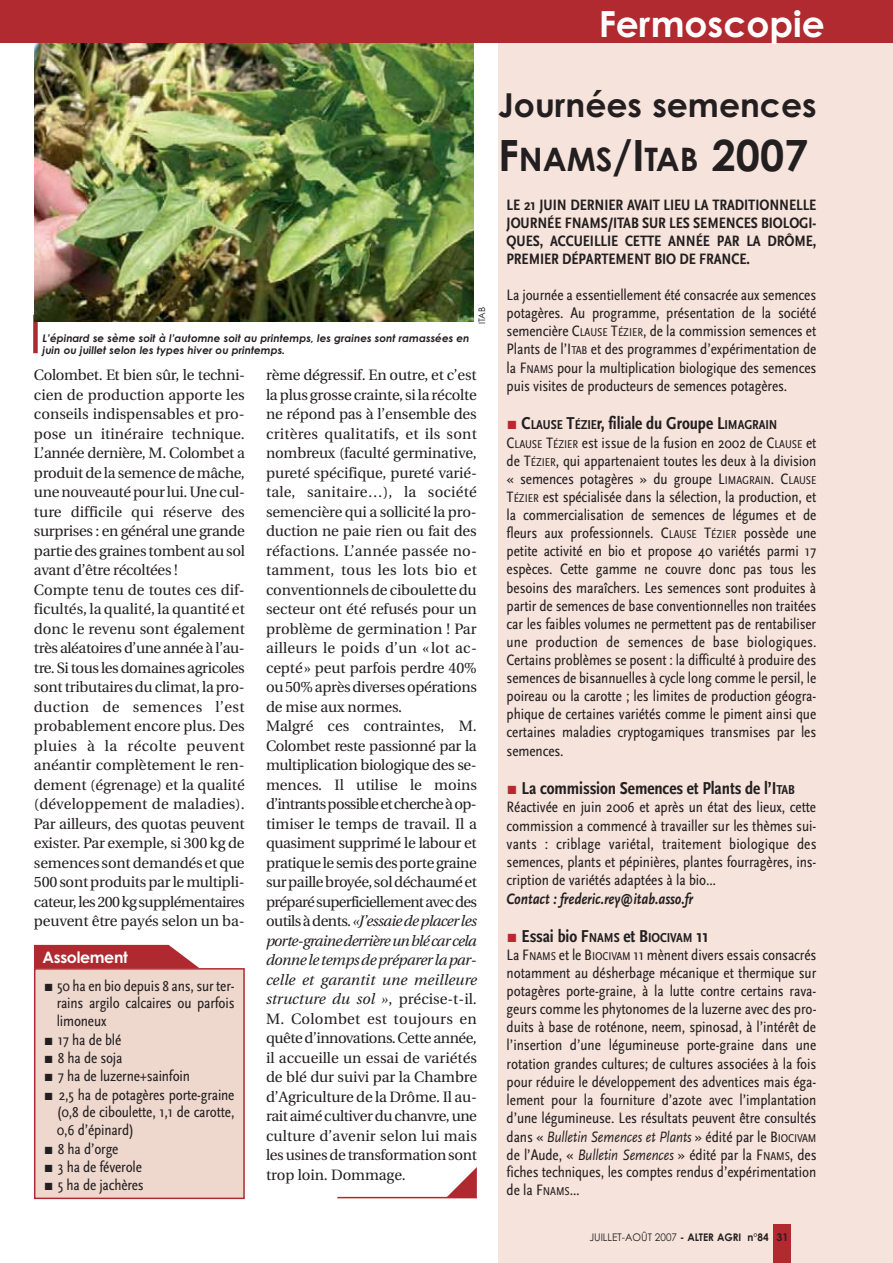
<style>
.page{position:relative;width:893px;height:1263px;background:#fff}
.page>*{position:absolute;margin:0;border:0;box-sizing:border-box;transform-origin:0 0}
.t1{font:700 43.2px "Century Gothic";color:#231f20}
.t2{font:700 36px "Century Gothic";color:#fff}
.t3{font:700 33px "Century Gothic";color:#231f20}
.t4{font:700 condensed 18px "Scala Sans";letter-spacing:-.005em;color:#231f20}
.t5{font:15.75px/18.1px "Scala Sans Regular Con";letter-spacing:-.005em;color:#231f20;text-align:justify}
.t6{font:700 condensed 15.75px/18.1px "Scala Sans";letter-spacing:-.005em;color:#231f20;text-align:justify}
.t7{font:italic 15.75px "Scala Sans";letter-spacing:-.005em;color:#231f20;scale:.85 1}
.t8{font:italic 700 15.75px "Scala Sans";letter-spacing:-.005em;color:#231f20;scale:.85 1}
.t9{font:700 15.75px "Century Gothic";letter-spacing:-.02em;color:#fff}
.t10{font:15px/19.5px "Utopia";letter-spacing:-.01em;color:#231f20}
.t11{font:italic 700 10.5px/12px "Century Gothic";color:#231f20}
.t12{font:10.5px "Century Gothic";color:#231f20;scale:.95 1}
.t13{font:9px "Century Gothic";color:#231f20}
.s1{font-style:italic}
.s2{font-family:"Scala Sans Expert"}
.s3{font-size:32.4px}
.s4{font-size:11.85px}
.s5{font-family:"Scala Sans Expert";font-weight:400;font-stretch:normal;color:#b8292f}
.s6{font-size:13.5px}
.s7{font-family:"Scala Sans Regular Con";font-style:normal}
.s8{font-family:"Scala Sans Regular Con";font-style:normal;font-size:11.85px}
.s9{font-family:"Scala Sans";font-style:italic}
.s10{font-weight:700}
</style>
<div class="page">
<div style="left:498px;top:26px;width:395px;height:1237px;background:#f6e4dc"></div>
<svg style="left:446px;top:1167px;width:31px;height:30px"></svg>
<hr style="left:337px;top:1197px;width:140px;height:1px;background:#af2a30">
<div style="left:33px;top:315px;width:5px;height:38px;background:#af2a30"></div>
<img style="left:34px;top:43px;width:440px;height:278px">
<div style="left:774px;top:1225px;width:17px;height:38px;background:#b02a30"></div>
<div style="left:0;top:0;width:893px;height:43px;background:#b02a30"></div>
<div style="left:35px;top:969px;width:209px;height:229px;background:#eed8ce"></div>
<div style="left:34px;top:968px;width:211px;height:231px;border:2px solid #af2a30"></div>
<svg style="left:34px;top:945px;width:165px;height:23px;background:#b63d42"></svg>
<h2 class="t2" style="left:599px;top:11px;width:228px">Fermoscopie</h2>
<p class="t11" style="left:43px;top:333px;width:428px">L’épinard se sème soit à l’automne soit au printemps, les graines sont ramassées en juin ou juillet selon les types hiver ou printemps.</p>
<p class="t13" style="left:478px;top:324px;width:18px;rotate:-90deg">ITAB</p>
<p class="t10" style="left:34px;top:367px;width:212px">Colombet. Et bien sûr, le techni&shy;cien de production apporte les conseils indispensables et pro&shy;pose un itinéraire technique.<br>L’année dernière, M. Colombet a produit de la semence de mâche, une nouveauté pour lui. Une cul&shy;ture difficile qui réserve des surprises : en général une grande partie des graines tombent au sol avant d’être récoltées !<br>Compte tenu de toutes ces dif&shy;ficultés, la qualité, la quantité et donc le revenu sont également très aléatoires d’une année à l’au&shy;tre. Si tous les domaines agricoles sont tributaires du climat, la pro&shy;duction de semences l’est probablement encore plus. Des pluies à la récolte peuvent anéantir complètement le ren&shy;dement (égrenage) et la qualité (développement de maladies).<br>Par ailleurs, des quotas peuvent exister. Par exemple, si 300 kg de semences sont demandés et que<br>500 sont produits par le multipli&shy;cateur, les 200 kg supplémentaires peuvent être payés selon un ba-</p>
<p class="t10" style="left:266px;top:367px;width:212px">rème dégressif. En outre, et c’est la plus grosse crainte, si la récolte ne répond pas à l’ensemble des critères qualitatifs, et ils sont nombreux (faculté germinative, pureté spécifique, pureté varié&shy;tale, sanitaire…), la société semencière qui a sollicité la pro&shy;duction ne paie rien ou fait des réfactions. L’année passée no&shy;tamment, tous les lots bio et conventionnels de ciboulette du secteur ont été refusés pour un problème de germination ! Par ailleurs le poids d’un «lot ac&shy;cepté» peut parfois perdre 40% ou 50% après diverses opérations de mise aux normes.<br>Malgré ces contraintes, M.<br>Colombet reste passionné par la multiplication biologique des se&shy;mences. Il utilise le moins d’intrants possible et cherche à op&shy;timiser le temps de travail. Il a quasiment supprimé le labour et pratique le semis des porte graine sur paille broyée, sol déchaumé et préparé superficiellement avec des outils à dents. <span class="s1">«J’essaie de placer les porte-graine derrière un blé car cela donne le temps de préparer la par&shy;celle et garantit une meilleure structure du sol »</span>, précise-t-il.<br>M. Colombet est toujours en quête d’innovations. Cette année, il accueille un essai de variétés de blé dur suivi par la Chambre d’Agriculture de la Drôme. Il au&shy;rait aimé cultiver du chanvre, une culture d’avenir selon lui mais les usines de transformation sont trop loin. Dommage.</p>
<p class="t9" style="left:42px;top:951px;width:87px">Assolement</p>
<p class="t5" style="left:44px;top:978px;width:192px"><span class="s2">r</span> 50 ha en bio depuis 8 ans, sur ter-</p>
<p class="t5" style="left:57px;top:996px;width:179px">rains argilo calcaires ou parfois</p>
<p class="t5" style="left:57px;top:1014px;width:51px">limoneux</p>
<p class="t5" style="left:44px;top:1032px;width:79px"><span class="s2">r</span> 17 ha de blé</p>
<p class="t5" style="left:44px;top:1051px;width:80px"><span class="s2">r</span> 8 ha de soja</p>
<p class="t5" style="left:44px;top:1069px;width:148px"><span class="s2">r</span> 7 ha de luzerne+sainfoin</p>
<p class="t5" style="left:44px;top:1087px;width:192px"><span class="s2">r</span> 2,5 ha de potagères porte-graine</p>
<p class="t5" style="left:57px;top:1104px;width:179px">(0,8 de ciboulette, 1,1 de carotte,</p>
<p class="t5" style="left:57px;top:1122px;width:79px">0,6 d’épinard)</p>
<p class="t5" style="left:44px;top:1141px;width:76px"><span class="s2">r</span> 8 ha d’orge</p>
<p class="t5" style="left:44px;top:1159px;width:99px"><span class="s2">r</span> 3 ha de féverole</p>
<p class="t5" style="left:44px;top:1177px;width:101px"><span class="s2">r</span> 5 ha de jachères</p>
<h3 class="t3" style="left:498px;top:93px;width:320px">Journées semences</h3>
<h1 class="t1" style="left:498px;top:140px;width:312px">F<span class="s3">NAMS</span>/I<span class="s3">TAB</span> 2007</h1>
<p class="t6" style="left:507px;top:197px;width:311px">LE 21 JUIN DERNIER AVAIT LIEU LA TRADITIONNELLE JOURNÉE FNAMS/ITAB SUR LES SEMENCES BIOLOGI-QUES, ACCUEILLIE CETTE ANNÉE PAR LA DRÔME, PREMIER DÉPARTEMENT BIO DE FRANCE.</p>
<p class="t5" style="left:507px;top:287px;width:311px">La journée a essentiellement été consacrée aux semences potagères. Au programme, présentation de la société semencière C<span class="s4">LAUSE</span> T<span class="s4">ÉZIER</span>, de la commission semences et Plants de l’I<span class="s4">TAB</span> et des programmes d’expérimentation de la F<span class="s4">NAMS</span> pour la multiplication biologique des semences puis visites de producteurs de semences potagères.</p>
<p class="t4" style="left:507px;top:417px;width:272px"><span class="s5">r</span> C<span class="s6">LAUSE</span> T<span class="s6">ÉZIE</span>r, filiale du Groupe L<span class="s6">IMAGRAIN</span></p>
<p class="t5" style="left:507px;top:435px;width:311px">C<span class="s4">LAUSE</span> T<span class="s4">ÉZIER</span> est issue de la fusion en 2002 de C<span class="s4">LAUSE</span> et de T<span class="s4">ÉZIER</span>, qui appartenaient toutes les deux à la division « semences potagères » du groupe L<span class="s4">IMAGRAIN</span>. C<span class="s4">LAUSE </span>T<span class="s4">ÉZIER</span> est spécialisée dans la sélection, la production, et la commercialisation de semences de légumes et de fleurs aux professionnels. C<span class="s4">LAUSE</span> T<span class="s4">ÉZIER</span> possède une petite activité en bio et propose 40 variétés parmi 17 espèces. Cette gamme ne couvre donc pas tous les besoins des maraîchers. Les semences sont produites à partir de semences de base conventionnelles non traitées car les faibles volumes ne permettent pas de rentabiliser une production de semences de base biologiques.<br>Certains problèmes se posent : la difficulté à produire des semences de bisannuelles à cycle long comme le persil, le poireau ou la carotte ; les limites de production géogra&shy;phique de certaines variétés comme le piment ainsi que certaines maladies cryptogamiques transmises par les semences.</p>
<p class="t4" style="left:507px;top:782px;width:290px"><span class="s5">r</span> La commission Semences et Plants de l’I<span class="s6">TAB</span></p>
<p class="t5" style="left:507px;top:800px;width:311px">Réactivée en juin 2006 et après un état des lieux, cette commission a commencé à travailler sur les thèmes sui&shy;vants : criblage variétal, traitement biologique des semences, plants et pépinières, plantes fourragères, ins&shy;cription de variétés adaptées à la bio…</p>
<p class="t8" style="left:507px;top:892px;width:221px">Contact : frederic.rey@itab.asso.fr</p>
<p class="t4" style="left:507px;top:929px;width:203px"><span class="s5">r</span> Essai bio F<span class="s6">NAMS</span> et B<span class="s6">IOCIVAM</span> 11</p>
<p class="t5" style="left:507px;top:947px;width:311px">La F<span class="s4">NAMS</span> et le B<span class="s4">IOCIVAM</span> 11 mènent divers essais consacrés notamment au désherbage mécanique et thermique sur potagères porte-graine, à la lutte contre certains rava&shy;geurs comme les phytonomes de la luzerne avec des pro&shy;duits à base de roténone, neem, spinosad, à l’intérêt de l’insertion d’une légumineuse porte-graine dans une rotation grandes cultures; de cultures associées à la fois pour réduire le développement des adventices mais éga&shy;lement pour la fourniture d’azote avec l’implantation d’une légumineuse. Les résultats peuvent être consultés</p>
<p class="t7" style="left:507px;top:1130px;width:366px"><span class="s7">dans «</span> Bulletin Semences et Plants <span class="s7">» édité par le B</span><span class="s8">IOCIVAM</span></p>
<p class="t5" style="left:507px;top:1147px;width:311px;line-height:17.7px">de l’Aude, « <span class="s9">Bulletin Semences</span> » édité par la F<span class="s4">NAMS</span>, des fiches techniques, les comptes rendus d’expérimentation de la F<span class="s4">NAMS</span>…</p>
<p class="t12" style="left:589px;top:1233px;width:211px">JUILLET-AOÛT 2007 <span class="s10">- ALTER AGRI n°84 31</span></p>
</div>
